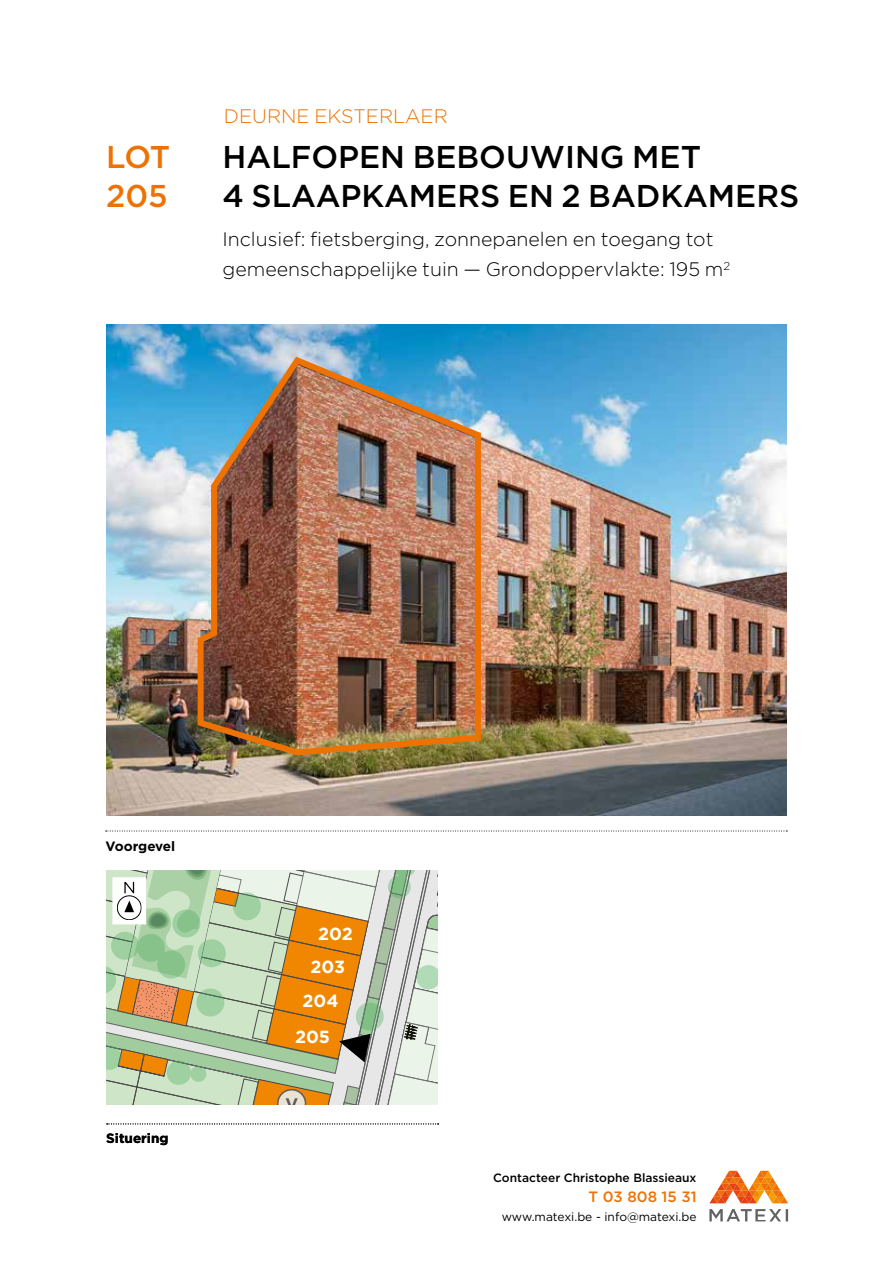
<style>
.page{position:relative;width:893px;height:1263px;background:#fff}
.page>*{position:absolute;margin:0;border:0;box-sizing:border-box;transform-origin:0 0}
.t1{font:500 31.5px/39px "Gotham";color:#000}
.t2{font:500 31.5px/39px "Gotham";letter-spacing:-.02em;color:#ee7203}
.t3{font:300 19.5px/30px "Gotham";color:#000}
.t4{font:300 19.5px "Gotham";color:#ee7203}
.t5{font:700 17.55px "Gotham";letter-spacing:-.005em;color:#fff}
.t6{font:500 15px "Gotham";color:#ee7203}
.t7{font:700 13.5px "Gotham";color:#000}
.t8{font:500 12px "Gotham";color:#000}
.t9{font:12px "Gotham";letter-spacing:-.005em;color:#000}
</style>
<div class="page">
<svg style="left:106px;top:831px;width:681px;height:1px"></svg>
<svg style="left:107px;top:1123px;width:332px;height:1px"></svg>
<img style="left:106px;top:324px;width:680px;height:491px">
<img style="left:429px;top:324px;width:136px;height:508px">
<svg style="left:106px;top:870px;width:332px;height:234px;background:#c8c49c"></svg>
<img style="left:195px;top:353px;width:289px;height:407px">
<svg style="left:709px;top:1171px;width:79px;height:32px"></svg>
<svg style="left:709px;top:1209px;width:79px;height:12px"></svg>
<h1 class="t2" style="left:106px;top:137px;width:66px">LOT<br>205</h1>
<p class="t4" style="left:224px;top:104px;width:225px">DEURNE EKSTERLAER</p>
<h1 class="t1" style="left:223px;top:137px;width:578px">HALFOPEN BEBOUWING MET<br>4 SLAAPKAMERS EN 2 BADKAMERS</h1>
<p class="t3" style="left:223px;top:224px;width:509px">Inclusief: fietsberging, zonnepanelen en toegang tot gemeenschappelijke tuin — Grondoppervlakte: 195 m<sup>2</sup></p>
<p class="t7" style="left:106px;top:837px;width:71px">Voorgevel</p>
<p class="t7" style="left:106px;top:1130px;width:64px">Situering</p>
<p class="t5" style="left:318px;top:922px;width:36px">202</p>
<p class="t5" style="left:311px;top:955px;width:36px">203</p>
<p class="t5" style="left:303px;top:989px;width:38px">204</p>
<p class="t5" style="left:295px;top:1025px;width:37px">205</p>
<p class="t8" style="left:493px;top:1170px;width:205px">Contacteer Christophe Blassieaux</p>
<p class="t6" style="left:589px;top:1187px;width:109px">T 03 808 15 31</p>
<p class="t9" style="left:502px;top:1209px;width:196px">www.matexi.be - info@matexi.be</p>
</div>
